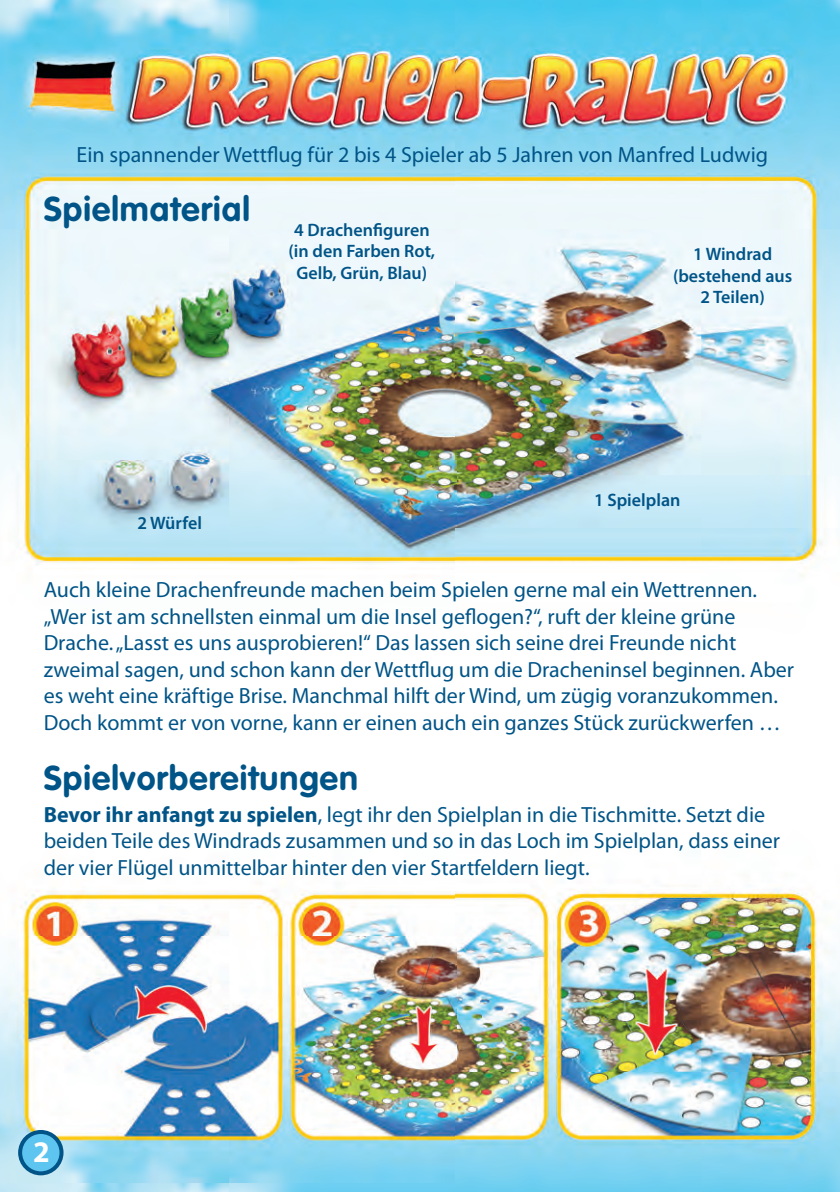
<style>
.page{position:relative;width:840px;height:1192px;background:#fff}
.page>*{position:absolute;margin:0;border:0;box-sizing:border-box;transform-origin:0 0}
.t1{font:700 34px "VAG Rounded";letter-spacing:.03em;color:#005487}
.t2{font:700 30px "Myriad Pro";color:#fff}
.t3{font:22px/26.4px "Myriad Pro";color:#005487}
.t4{font:600 18px/21.6px "Myriad Pro";color:#005487;text-align:center}
.s1{font-weight:700}
</style>
<div class="page">
<img style="left:0;top:0;width:839px;height:1191px">
<div style="left:20px;top:1131px;width:41px;height:42px;background:#5dc5f0;border-radius:50%"></div>
<div style="left:18px;top:1129px;width:45px;height:46px;border:4px solid #005487;border-radius:50%"></div>
<p class="t3" style="left:77px;top:143px;width:693px">Ein spannender Wettflug für 2 bis 4 Spieler ab 5 Jahren von Manfred Ludwig</p>
<h1 class="t1" style="left:44px;top:195px;width:208px">Spielmaterial</h1>
<p class="t4" style="left:288px;top:220px;width:148px">4 Drachenfiguren (in den Farben Rot,<br>Gelb, Grün, Blau)</p>
<p class="t4" style="left:673px;top:244px;width:121px">1 Windrad (bestehend aus<br>2 Teilen)</p>
<p class="t4" style="left:137px;top:514px;width:66px">2 Würfel</p>
<p class="t4" style="left:594px;top:491px;width:88px">1 Spielplan</p>
<p class="t3" style="left:44px;top:578px;width:751px">Auch kleine Drachenfreunde machen beim Spielen gerne mal ein Wettrennen. „Wer ist am schnellsten einmal um die Insel geflogen?“, ruft der kleine grüne Drache. „Lasst es uns ausprobieren!“ Das lassen sich seine drei Freunde nicht zweimal sagen, und schon kann der Wettflug um die Dracheninsel beginnen. Aber es weht eine kräftige Brise. Manchmal hilft der Wind, um zügig voranzukommen.<br>Doch kommt er von vorne, kann er einen auch ein ganzes Stück zurückwerfen …</p>
<h1 class="t1" style="left:44px;top:763px;width:316px">Spielvorbereitungen</h1>
<p class="t3" style="left:44px;top:803px;width:737px"><span class="s1">Bevor ihr anfangt zu spielen</span>, legt ihr den Spielplan in die Tischmitte. Setzt die beiden Teile des Windrads zusammen und so in das Loch im Spielplan, dass einer der vier Flügel unmittelbar hinter den vier Startfeldern liegt.</p>
<h2 class="t2" style="left:33px;top:1140px;width:18px">2</h2>
</div>
